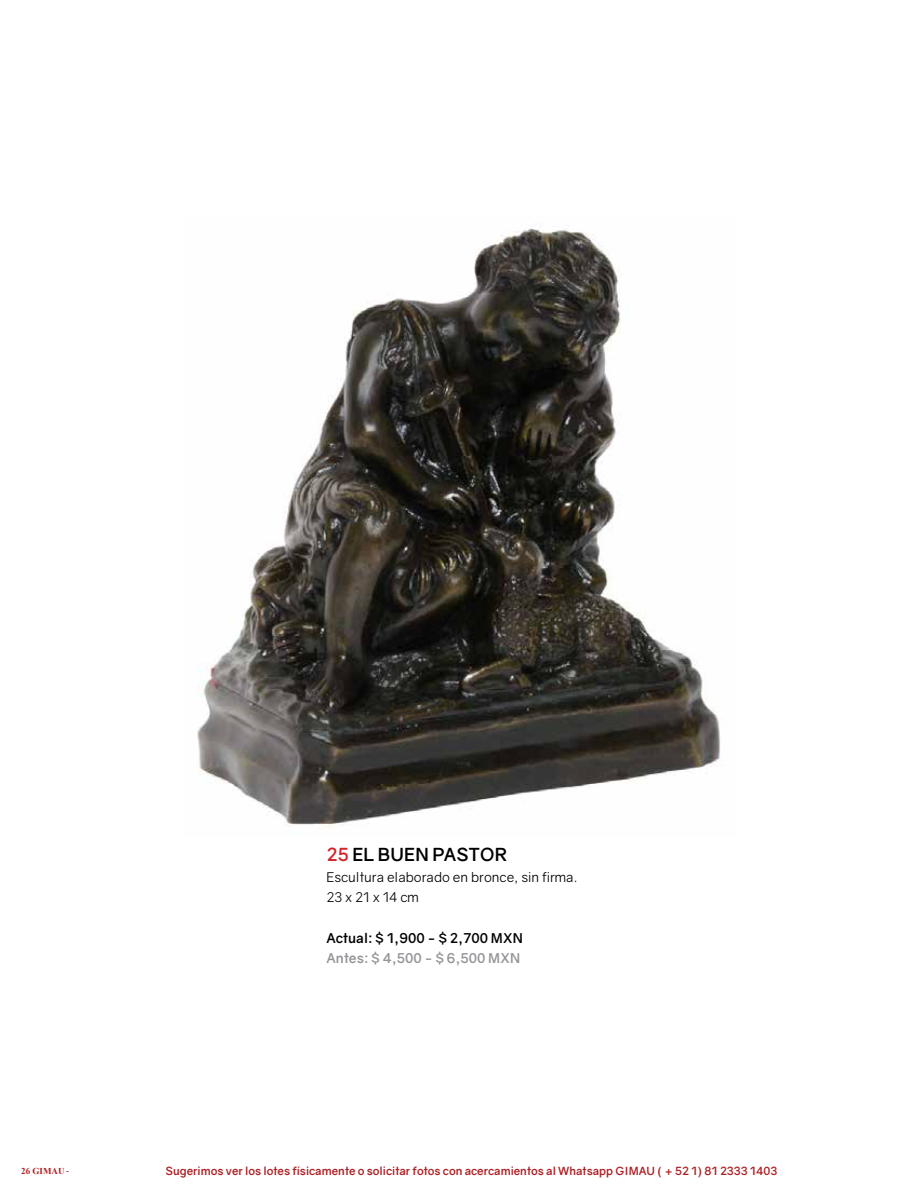
<style>
.page{position:relative;width:918px;height:1188px;background:#fff}
.page>*{position:absolute;margin:0;border:0;box-sizing:border-box;transform-origin:0 0}
.t1{font:700 18px "Gravity";letter-spacing:.01em;color:#000}
.t2{font:13.5px/20.4px "Gravity";color:#000}
.t3{font:700 13.5px "Gravity";color:#000}
.t4{font:700 13.5px "Gravity";color:#939598}
.t5{font:700 11.25px "Gravity";color:#ad1f23}
.t6{font:700 9px "Times New Roman";color:#ad1f23}
.s1{color:#d2232a}
</style>
<div class="page">
<img style="left:197px;top:224px;width:523px;height:603px">
<h1 class="t1" style="left:327px;top:843px;width:182px"><span class="s1">25</span> EL BUEN PASTOR</h1>
<p class="t2" style="left:327px;top:866px;width:252px">Escultura elaborado en bronce, sin firma.<br>23 x 21 x 14 cm</p>
<p class="t3" style="left:327px;top:930px;width:198px">Actual: $ 1,900 - $ 2,700 MXN</p>
<p class="t4" style="left:327px;top:950px;width:195px">Antes: $ 4,500 - $ 6,500 MXN</p>
<p class="t6" style="left:21px;top:1165px;width:45px">26 GIMAU</p>
<p class="t5" style="left:166px;top:1164px;width:613px">Sugerimos ver los lotes físicamente o solicitar fotos con acercamientos al Whatsapp GIMAU ( + 52 1) 81 2333 1403</p>
</div>
